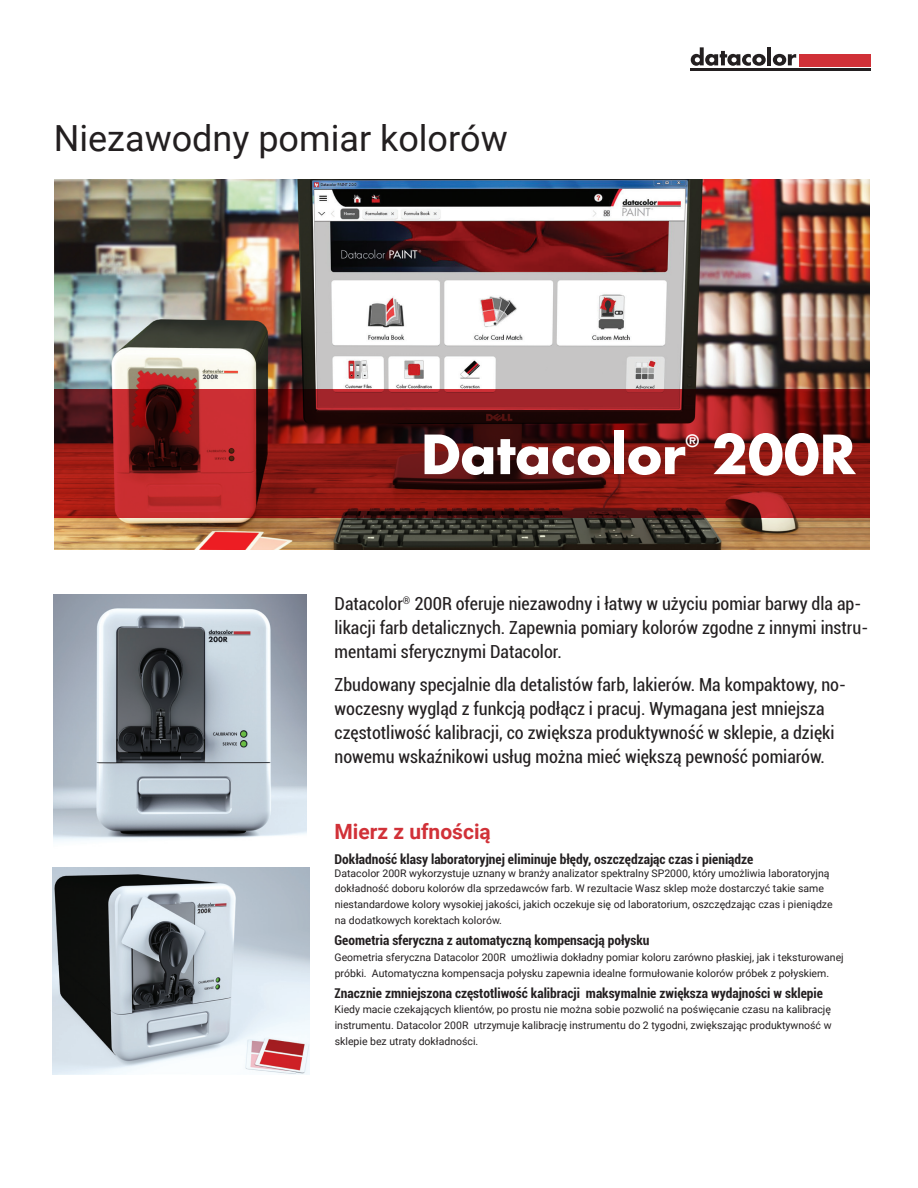
<style>
.page{position:relative;width:918px;height:1188px;background:#fff}
.page>*{position:absolute;margin:0;border:0;box-sizing:border-box;transform-origin:0 0}
.t1{font:700 52.5px "Futura Std";color:#fff}
.t2{font:36px "Roboto";color:#231f20}
.t3{font:700 21px "Roboto";color:#d13138}
.t4{font:condensed 18px/24px "Roboto";color:#231f20}
.t5{font:700 16.65px "Futura Std";color:#fff}
.t6{font:700 condensed 13.5px "Roboto";color:#231f20}
.t7{font:10.5px/15.8px "Roboto";color:#231f20}
</style>
<div class="page">
<img style="left:54px;top:179px;width:816px;height:370px">
<svg style="left:54px;top:390px;width:816px;height:128px;background:#791716"></svg>
<svg style="left:691px;top:47px;width:75px;height:19px"></svg>
<hr style="left:767px;top:47px;width:4px;height:18px;background:#231f20">
<svg style="left:773px;top:54px;width:23px;height:12px"></svg>
<div style="left:799px;top:54px;width:72px;height:12px;background:#d13138"></div>
<hr style="left:691px;top:68px;width:180px;height:2px;background:#231f20">
<img style="left:54px;top:594px;width:252px;height:248px">
<img style="left:52px;top:867px;width:257px;height:207px">
<h2 class="t2" style="left:54px;top:113px;width:456px">Niezawodny pomiar kolorów</h2>
<h1 class="t1" style="left:421px;top:420px;width:266px">Datacolor</h1>
<h3 class="t5" style="left:686px;top:429px;width:15px">®</h3>
<h1 class="t1" style="left:712px;top:420px;width:145px">200R</h1>
<h3 class="t4" style="left:335px;top:591px;width:535px">Datacolor<sup>®</sup> 200R oferuje niezawodny i łatwy w użyciu pomiar barwy dla ap&shy;likacji farb detalicznych. Zapewnia pomiary kolorów zgodne z innymi instru&shy;mentami sferycznymi Datacolor.</h3>
<p class="t4" style="left:335px;top:672px;width:513px">Zbudowany specjalnie dla detalistów farb, lakierów. Ma kompaktowy, no&shy;woczesny wygląd z funkcją podłącz i pracuj. Wymagana jest mniejsza częstotliwość kalibracji, co zwiększa produktywność w sklepie, a dzięki nowemu wskaźnikowi usług można mieć większą pewność pomiarów.</p>
<h3 class="t3" style="left:335px;top:817px;width:158px">Mierz z ufnością</h3>
<p class="t6" style="left:335px;top:850px;width:420px">Dokładność klasy laboratoryjnej eliminuje błędy, oszczędzając czas i pieniądze</p>
<p class="t7" style="left:335px;top:865px;width:500px">Datacolor 200R wykorzystuje uznany w branży analizator spektralny SP2000, który umożliwia laboratoryjną dokładność doboru kolorów dla sprzedawców farb. W rezultacie Wasz sklep może dostarczyć takie same niestandardowe kolory wysokiej jakości, jakich oczekuje się od laboratorium, oszczędzając czas i pieniądze na dodatkowych korektach kolorów.</p>
<p class="t6" style="left:335px;top:931px;width:317px">Geometria sferyczna z automatyczną kompensacją połysku</p>
<p class="t7" style="left:335px;top:949px;width:511px">Geometria sferyczna Datacolor 200R umożliwia dokładny pomiar koloru zarówno płaskiej, jak i teksturowanej próbki. Automatyczna kompensacja połysku zapewnia idealne formułowanie kolorów próbek z połyskiem.</p>
<p class="t6" style="left:335px;top:983px;width:490px">Znacznie zmniejszona częstotliwość kalibracji maksymalnie zwiększa wydajności w sklepie</p>
<p class="t7" style="left:335px;top:1001px;width:499px;text-align:justify">Kiedy macie czekających klientów, po prostu nie można sobie pozwolić na poświęcanie czasu na kalibrację instrumentu. Datacolor 200R utrzymuje kalibrację instrumentu do 2 tygodni, zwiększając produktywność w sklepie bez utraty dokładności.</p>
</div>
